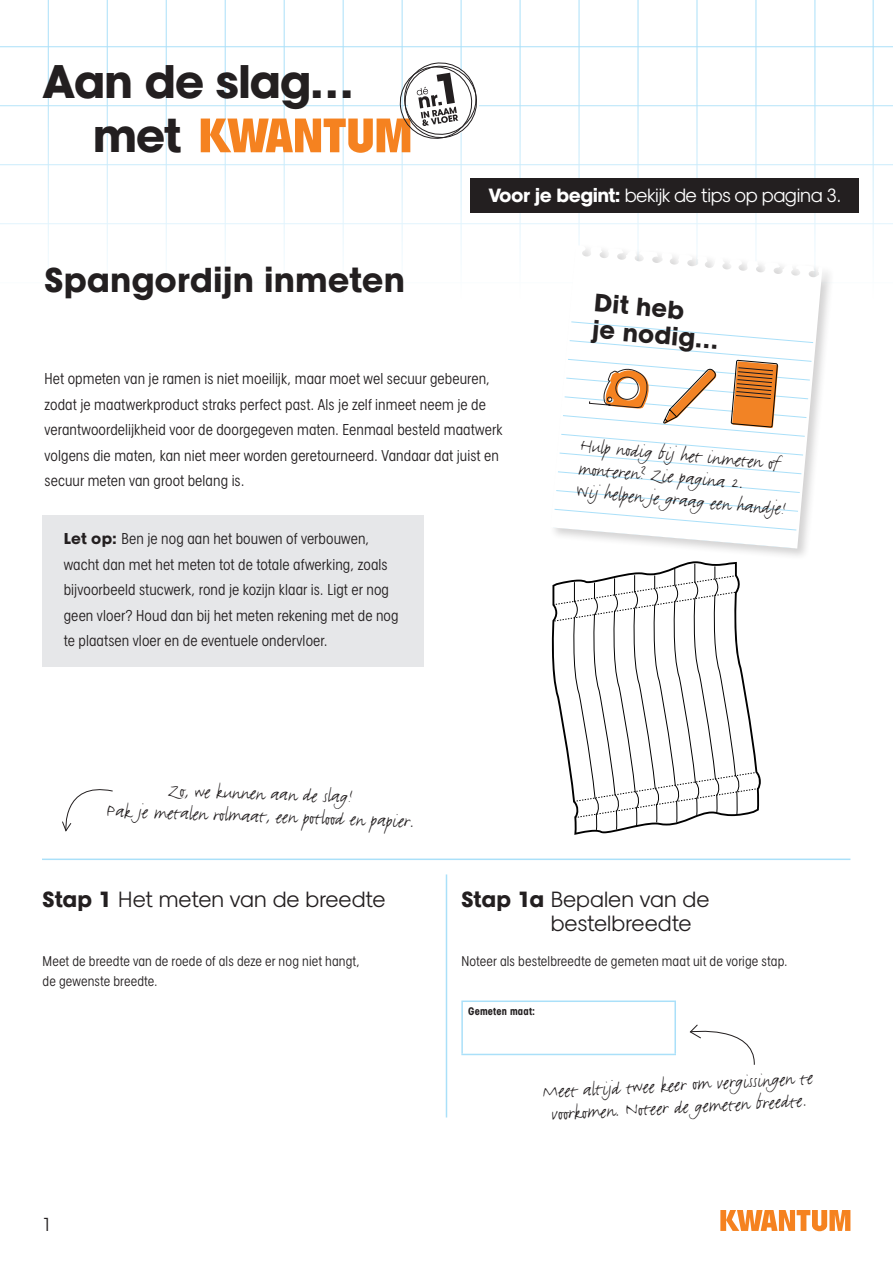
<style>
.page{position:relative;width:893px;height:1263px;background:#fff}
.page>*{position:absolute;margin:0;border:0;box-sizing:border-box;transform-origin:0 0}
.t1{font:700 45px/54px "Kwantum Sans";letter-spacing:-.03em;color:#231f20}
.t2{font:700 33px "Kwantum Sans";color:#231f20}
.t3{font:700 24px/26.7px "Kwantum Sans";color:#231f20}
.t4{font:21px/22.5px "FF Justlefthand";color:#231f20;text-align:center}
.t5{font:21px/24px "Kwantum Sans";color:#231f20}
.t6{font:18.3px "Kwantum Sans";letter-spacing:-.03em;color:#fff}
.t7{font:18px "Kwantum Sans Con";color:#231f20}
.t8{font:15px/25.5px "Kwantum Sans Con";letter-spacing:.005em;color:#231f20}
.t9{font:13.5px/19.5px "Kwantum Sans Con";letter-spacing:.01em;color:#231f20}
.t10{font:700 10.5px "Kwantum Sans Con";letter-spacing:.02em;color:#231f20}
.s1{font-weight:700}
.s2{font-family:"Kwantum Sans";font-weight:700}
</style>
<div class="page">
<hr style="left:0;top:46px;width:893px;height:1px;background:#aae0f9">
<hr style="left:0;top:105px;width:893px;height:1px;background:#aae0f9">
<hr style="left:0;top:164px;width:893px;height:1px;background:#aae0f9">
<hr style="left:0;top:223px;width:893px;height:1px;background:#aae0f9">
<hr style="left:0;top:282px;width:893px;height:1px;background:#aae0f9">
<hr style="left:48px;top:0;width:1px;height:303px;background:#aae0f9">
<hr style="left:107px;top:0;width:1px;height:303px;background:#aae0f9">
<hr style="left:166px;top:0;width:1px;height:303px;background:#aae0f9">
<hr style="left:225px;top:0;width:1px;height:303px;background:#aae0f9">
<hr style="left:284px;top:0;width:1px;height:303px;background:#aae0f9">
<hr style="left:343px;top:0;width:1px;height:303px;background:#aae0f9">
<hr style="left:402px;top:0;width:1px;height:303px;background:#aae0f9">
<hr style="left:461px;top:0;width:1px;height:303px;background:#aae0f9">
<hr style="left:520px;top:0;width:1px;height:303px;background:#aae0f9">
<hr style="left:579px;top:0;width:1px;height:303px;background:#aae0f9">
<hr style="left:638px;top:0;width:1px;height:303px;background:#aae0f9">
<hr style="left:697px;top:0;width:1px;height:303px;background:#aae0f9">
<hr style="left:756px;top:0;width:1px;height:303px;background:#aae0f9">
<hr style="left:815px;top:0;width:1px;height:303px;background:#aae0f9">
<hr style="left:873px;top:0;width:1px;height:303px;background:#aae0f9">
<svg style="left:201px;top:60px;width:281px;height:93px"></svg>
<svg style="left:720px;top:1210px;width:130px;height:21px"></svg>
<div style="left:42px;top:515px;width:381px;height:151px;background:#e6e7e9"></div>
<svg style="left:62px;top:789px;width:51px;height:43px"></svg>
<div style="left:549px;top:243px;width:286px;height:318px;background:#231f20;opacity:.2"></div>
<svg style="left:551px;top:245px;width:271px;height:304px"></svg>
<svg style="left:553px;top:318px;width:269px;height:230px"></svg>
<svg style="left:589px;top:367px;width:66px;height:42px"></svg>
<svg style="left:663px;top:369px;width:54px;height:54px"></svg>
<svg style="left:731px;top:360px;width:47px;height:68px;background:#d18443"></svg>
<hr style="left:446px;top:874px;width:1px;height:243px;background:#aae0f9">
<hr style="left:42px;top:858px;width:808px;height:2px;background:#aae0f9">
<hr style="left:461px;top:1000px;width:215px;height:2px;background:#aae0f9">
<hr style="left:461px;top:1002px;width:2px;height:52px;background:#aae0f9">
<hr style="left:674px;top:1002px;width:2px;height:52px;background:#aae0f9">
<hr style="left:461px;top:1054px;width:215px;height:1px;background:#aae0f9">
<svg style="left:689px;top:1024px;width:66px;height:41px"></svg>
<div style="left:471px;top:178px;width:388px;height:35px;background:#231f20"></div>
<svg style="left:551px;top:561px;width:210px;height:274px"></svg>
<h1 class="t1" style="left:93px;top:53px;width:263px;text-indent:-50px">Aan de slag… met</h1>
<h2 class="t2" style="left:45px;top:258px;width:362px">Spangordijn inmeten</h2>
<p class="t6" style="left:488px;top:184px;width:354px"><span class="s1">Voor je begint:</span> bekijk de tips op pagina 3.</p>
<h3 class="t3" style="left:596px;top:288px;width:129px;rotate:5deg">Dit heb<br>je nodig…</h3>
<p class="t8" style="left:45px;top:366px;width:459px">Het opmeten van je ramen is niet moeilijk, maar moet wel secuur gebeuren, zodat je maatwerkproduct straks perfect past. Als je zelf inmeet neem je de verantwoordelijkheid voor de doorgegeven maten. Eenmaal besteld maatwerk volgens die maten, kan niet meer worden geretourneerd. Vandaar dat juist en secuur meten van groot belang is.</p>
<p class="t8" style="left:64px;top:526px;width:336px"><span class="s2">Let op:</span> Ben je nog aan het bouwen of verbouwen, wacht dan met het meten tot de totale afwerking, zoals bijvoorbeeld stucwerk, rond je kozijn klaar is. Ligt er nog geen vloer? Houd dan bij het meten rekening met de nog te plaatsen vloer en de eventuele ondervloer.</p>
<h3 class="t4" style="left:108px;top:777px;width:309px;rotate:2deg">Zo, we kunnen aan de slag!<br>Pak je metalen rolmaat, een potlood en papier.</h3>
<h3 class="t4" style="left:581px;top:435px;width:212px;text-align:left;rotate:5deg">Hulp nodig bij het inmeten of monteren? Zie pagina 2.<br>Wij helpen je graag een handje!</h3>
<h3 class="t5" style="left:43px;top:887px;width:345px"><span class="s1">Stap 1</span> Het meten van de breedte</h3>
<p class="t9" style="left:43px;top:952px;width:319px">Meet de breedte van de roede of als deze er nog niet hangt, de gewenste breedte.</p>
<p class="t7" style="left:43px;top:1213px;width:11px">1</p>
<h3 class="t5" style="left:551px;top:887px;width:160px;text-indent:-89px"><span class="s1">Stap 1a</span> Bepalen van de bestelbreedte</h3>
<p class="t9" style="left:461px;top:952px;width:328px">Noteer als bestelbreedte de gemeten maat uit de vorige stap.</p>
<p class="t10" style="left:468px;top:1004px;width:69px">Gemeten maat:</p>
<h3 class="t4" style="left:542px;top:1081px;width:272px;rotate:-3deg">Meet altijd twee keer om vergissingen te voorkomen. Noteer de gemeten breedte.</h3>
</div>
